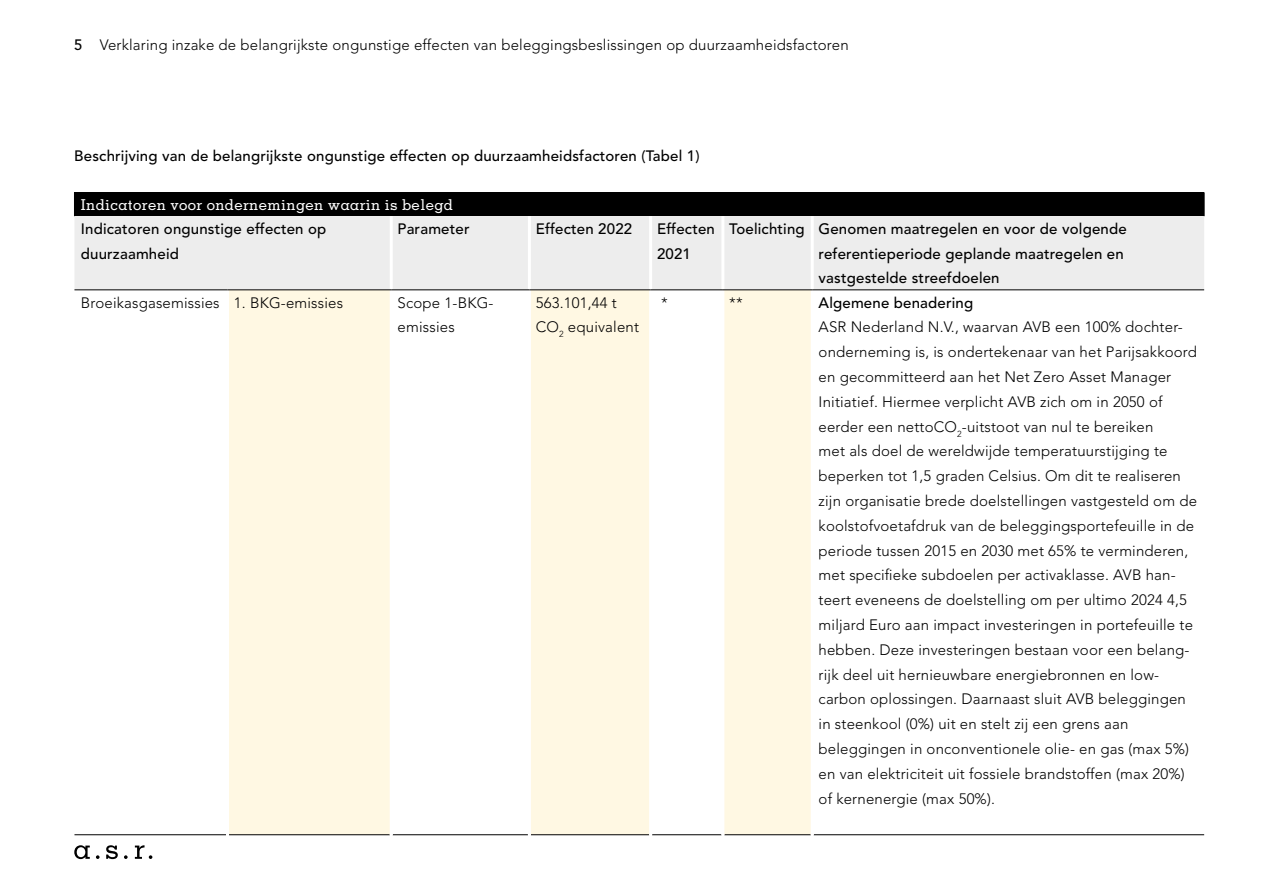
<style>
.page{position:relative;width:1263px;height:893px;background:#fff}
.page>*{position:absolute;margin:0;border:0;box-sizing:border-box;transform-origin:0 0}
.t1{font:300 15px/24.8px "Avenir LT Std";letter-spacing:.01em;color:#000}
.t2{font:500 15px/24.8px "Avenir LT Std";letter-spacing:.01em;color:#000}
.t3{font:500 15px "Memphis LT Std";letter-spacing:.025em;color:#fff}
.s1{font-weight:500}
</style>
<div class="page">
<div style="left:74px;top:193px;width:1130px;height:23px;background:#000"></div>
<div style="left:74px;top:216px;width:1130px;height:73px;background:#ededed"></div>
<svg style="left:229px;top:290px;width:582px;height:544px;fill:#fff8e3"></svg>
<hr style="left:75px;top:192px;width:152px;height:1px;background:#000">
<hr style="left:227px;top:192px;width:164px;height:1px;background:#000">
<hr style="left:391px;top:192px;width:138px;height:1px;background:#000">
<hr style="left:529px;top:192px;width:122px;height:1px;background:#000">
<hr style="left:651px;top:192px;width:72px;height:1px;background:#000">
<hr style="left:723px;top:192px;width:89px;height:1px;background:#000">
<hr style="left:812px;top:192px;width:392px;height:1px;background:#000">
<svg style="left:1204px;top:192px;width:1px;height:24px"></svg>
<hr style="left:74px;top:834px;width:152px;height:1px;background:#000">
<hr style="left:229px;top:834px;width:161px;height:1px;background:#000">
<hr style="left:393px;top:834px;width:135px;height:1px;background:#000">
<hr style="left:531px;top:834px;width:118px;height:1px;background:#000">
<hr style="left:652px;top:834px;width:69px;height:1px;background:#000">
<hr style="left:724px;top:834px;width:87px;height:1px;background:#000">
<hr style="left:814px;top:834px;width:390px;height:1px;background:#000">
<hr style="left:390px;top:216px;width:3px;height:73px;background:#fff">
<hr style="left:528px;top:216px;width:3px;height:73px;background:#fff">
<hr style="left:649px;top:216px;width:3px;height:73px;background:#fff">
<hr style="left:721px;top:216px;width:3px;height:73px;background:#fff">
<hr style="left:811px;top:216px;width:3px;height:73px;background:#fff">
<hr style="left:390px;top:290px;width:3px;height:545px;background:#fff">
<hr style="left:528px;top:290px;width:3px;height:545px;background:#fff">
<hr style="left:649px;top:290px;width:3px;height:545px;background:#fff">
<hr style="left:721px;top:290px;width:3px;height:545px;background:#fff">
<hr style="left:74px;top:289px;width:153px;height:1px;background:#000">
<hr style="left:227px;top:289px;width:164px;height:1px;background:#000">
<hr style="left:391px;top:289px;width:138px;height:1px;background:#000">
<hr style="left:529px;top:289px;width:122px;height:1px;background:#000">
<hr style="left:651px;top:289px;width:72px;height:1px;background:#000">
<hr style="left:723px;top:289px;width:89px;height:1px;background:#000">
<hr style="left:812px;top:289px;width:392px;height:1px;background:#000">
<svg style="left:124px;top:855px;width:4px;height:4px"></svg>
<svg style="left:135px;top:845px;width:17px;height:14px"></svg>
<svg style="left:96px;top:855px;width:4px;height:4px"></svg>
<svg style="left:74px;top:845px;width:16px;height:14px"></svg>
<svg style="left:106px;top:845px;width:12px;height:14px"></svg>
<p class="t1" style="left:74px;top:32px;width:776px"><span class="s1">5</span> Verklaring inzake de belangrijkste ongunstige effecten van beleggingsbeslissingen op duurzaamheidsfactoren</p>
<p class="t2" style="left:74px;top:144px;width:627px">Beschrijving van de belangrijkste ongunstige effecten op duurzaamheidsfactoren (Tabel 1)</p>
<p class="t3" style="left:81px;top:195px;width:374px">Indicatoren voor ondernemingen waarin is belegd</p>
<p class="t2" style="left:81px;top:217px;width:247px">Indicatoren ongunstige effecten op duurzaamheid</p>
<p class="t2" style="left:398px;top:217px;width:74px">Parameter</p>
<p class="t2" style="left:536px;top:217px;width:98px">Effecten 2022</p>
<p class="t2" style="left:657px;top:217px;width:59px">Effecten<br>2021</p>
<p class="t2" style="left:819px;top:217px;width:310px;text-indent:-89px">Toelichting Genomen maatregelen en voor de volgende referentieperiode geplande maatregelen en vastgestelde streefdoelen</p>
<p class="t1" style="left:81px;top:290px;width:264px">Broeikasgasemissies 1. BKG-emissies</p>
<p class="t1" style="left:398px;top:290px;width:97px">Scope 1-BKG&shy;emissies</p>
<p class="t1" style="left:536px;top:290px;width:105px">563.101,44 t<br>CO<sub>2</sub> equivalent</p>
<p class="t1" style="left:661px;top:290px;width:8px">*</p>
<p class="t1" style="left:729px;top:290px;width:15px">**</p>
<p class="t2" style="left:819px;top:290px;width:156px">Algemene benadering</p>
<p class="t1" style="left:819px;top:315px;width:380px">ASR Nederland N.V., waarvan AVB een 100% dochter&shy;onderneming is, is ondertekenaar van het Parijsakkoord en gecommitteerd aan het Net Zero Asset Manager Initiatief. Hiermee verplicht AVB zich om in 2050 of eerder een nettoCO<sub>2</sub>-uitstoot van nul te bereiken<br>met als doel de wereldwijde temperatuurstijging te beperken tot 1,5 graden Celsius. Om dit te realiseren zijn organisatie brede doelstellingen vastgesteld om de koolstofvoetafdruk van de beleggingsportefeuille in de periode tussen 2015 en 2030 met 65% te verminderen, met specifieke subdoelen per activaklasse. AVB han&shy;teert eveneens de doelstelling om per ultimo 2024 4,5 miljard Euro aan impact investeringen in portefeuille te hebben. Deze investeringen bestaan voor een belang&shy;rijk deel uit hernieuwbare energiebronnen en low&shy;carbon oplossingen. Daarnaast sluit AVB beleggingen in steenkool (0%) uit en stelt zij een grens aan beleggingen in onconventionele olie- en gas (max 5%) en van elektriciteit uit fossiele brandstoffen (max 20%) of kernenergie (max 50%).</p>
</div>
